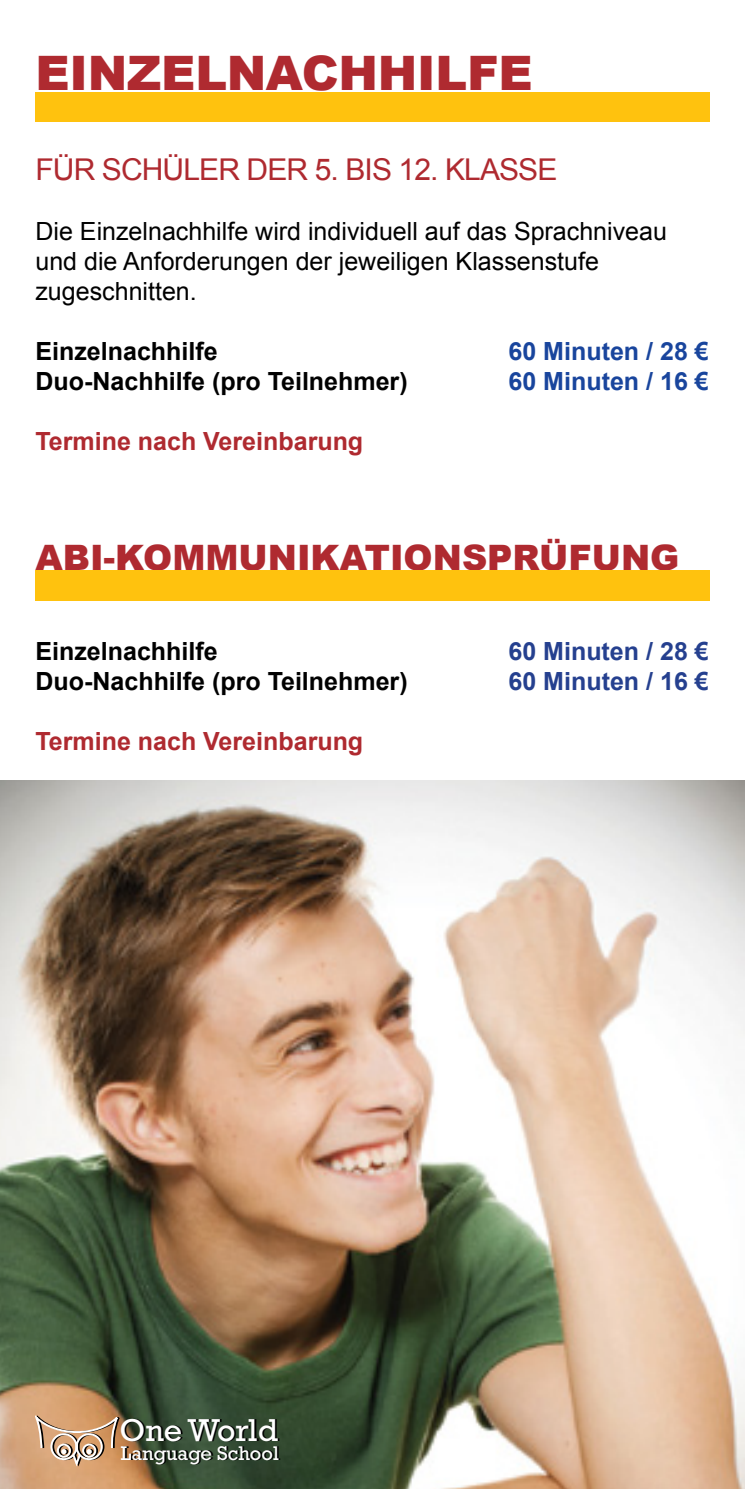
<style>
.page{position:relative;width:745px;height:1489px;background:#fff}
.page>*{position:absolute;margin:0;border:0;box-sizing:border-box;transform-origin:0 0}
.t1{font:900 47.5px "Arial";letter-spacing:-.005em;color:#af2a30}
.t2{font:900 35px "Arial";color:#af2a30}
.t3{font:32.25px "Rockwell";color:#fff}
.t4{font:30px "Arial";letter-spacing:-.03em;color:#af2a30}
.t5{font:25px/30px "Arial";color:#000}
.t6{font:700 25px "Arial";color:#000}
.t7{font:700 25px "Arial";color:#af2a30}
.t8{font:700 25px "Arial";color:#19459d}
.t9{font:700 25px "Arial";color:#25408f}
.t10{font:20.25px "Rockwell";color:#fff}
</style>
<div class="page">
<div style="left:35px;top:92px;width:674px;height:30px;background:#ffc20e"></div>
<div style="left:35px;top:570px;width:674px;height:30px;background:#ffc20e"></div>
<img style="left:0;top:780px;width:744px;height:708px">
<svg style="left:35px;top:1413px;width:88px;height:56px;background:#c99f7a"></svg>
<h1 class="t1" style="left:35px;top:39px;width:493px">EINZELNACHHILFE</h1>
<p class="t4" style="left:35px;top:150px;width:523px">für Schüler der 5. Bis 12. Klasse</p>
<p class="t5" style="left:35px;top:216px;width:632px">Die Einzelnachhilfe wird individuell auf das Sprachniveau und die Anforderungen der jeweiligen Klassenstufe zugeschnitten.</p>
<p class="t6" style="left:35px;top:335px;width:183px">Einzelnachhilfe</p>
<p class="t8" style="left:508px;top:335px;width:202px">60 Minuten / 28 €</p>
<p class="t6" style="left:35px;top:365px;width:373px">Duo-Nachhilfe (pro Teilnehmer)</p>
<p class="t8" style="left:508px;top:365px;width:202px">60 Minuten / 16 €</p>
<p class="t7" style="left:35px;top:425px;width:329px">Termine nach Vereinbarung</p>
<h2 class="t2" style="left:35px;top:532px;width:140px">ABI-KOMM</h2>
<h2 class="t2" style="left:238px;top:532px;width:442px">UNIKATIONSPRÜFUNG</h2>
<p class="t6" style="left:35px;top:635px;width:183px">Einzelnachhilfe</p>
<p class="t9" style="left:508px;top:635px;width:202px">60 Minuten / 28 €</p>
<p class="t6" style="left:35px;top:665px;width:373px">Duo-Nachhilfe (pro Teilnehmer)</p>
<p class="t9" style="left:508px;top:665px;width:202px">60 Minuten / 16 €</p>
<p class="t7" style="left:35px;top:725px;width:329px">Termine nach Vereinbarung</p>
<p class="t3" style="left:119px;top:1410px;width:160px">One World</p>
<p class="t10" style="left:121px;top:1441px;width:159px">Language School</p>
</div>
